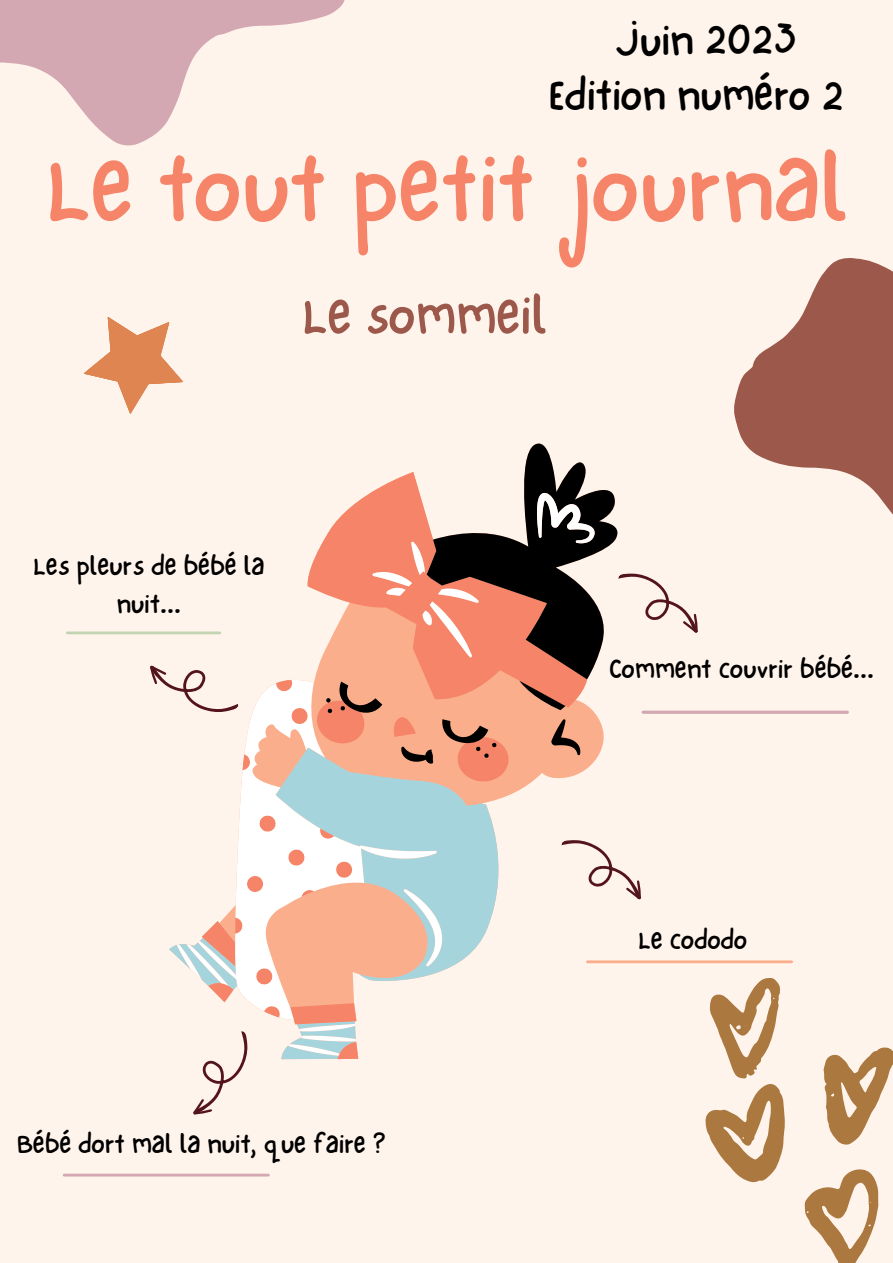
<style>
.page{position:relative;width:893px;height:1263px;background:#fff4eb}
.page>*{position:absolute;margin:0;border:0;box-sizing:border-box;transform-origin:0 0}
.t1{font:98.77px "NF One Little Font Regular";color:#f58468}
.t2{font:55.65px "NF One Little Font Regular";color:#9c584a}
.t3{font:44.62px "NF One Little Font Regular";color:#000}
.t4{font:27.6px/38.4px "NF One Little Font Regular";color:#000;text-align:center}
</style>
<div class="page">
<svg style="left:106px;top:443px;width:567px;height:617px"></svg>
<hr style="left:67px;top:631px;width:153px;height:3px;background:#c3d4b3">
<hr style="left:587px;top:960px;width:204px;height:3px;background:#fbae8c">
<svg style="left:0;top:0;width:345px;height:145px"></svg>
<svg style="left:734px;top:258px;width:159px;height:257px;fill:#9c584a"></svg>
<svg style="left:823px;top:1047px;width:70px;height:98px"></svg>
<svg style="left:804px;top:1169px;width:75px;height:94px"></svg>
<svg style="left:705px;top:978px;width:80px;height:205px"></svg>
<svg style="left:617px;top:556px;width:81px;height:95px"></svg>
<svg style="left:560px;top:823px;width:88px;height:94px"></svg>
<svg style="left:144px;top:643px;width:96px;height:88px"></svg>
<svg style="left:173px;top:1029px;width:93px;height:86px"></svg>
<hr style="left:643px;top:711px;width:204px;height:3px;background:#d3a8b2">
<hr style="left:64px;top:1174px;width:204px;height:2px;background:#d3a8b2">
<svg style="left:84px;top:317px;width:100px;height:97px"></svg>
<p class="t3" style="left:614px;top:14px;width:183px;rotate:-1deg">Juin 2023</p>
<p class="t3" style="left:548px;top:68px;width:297px">Edition numéro 2</p>
<p class="t1" style="left:45px;top:129px;width:804px">Le tout petit journal</p>
<p class="t2" style="left:302px;top:282px;width:246px">Le sommeil</p>
<p class="t4" style="left:33px;top:546px;width:232px">Les pleurs de bébé la nuit...</p>
<p class="t4" style="left:609px;top:649px;width:267px">Comment couvrir bébé...</p>
<p class="t4" style="left:17px;top:1124px;width:371px">Bébé dort mal la nuit, que faire ?</p>
<p class="t4" style="left:638px;top:921px;width:111px">Le cododo</p>
</div>
